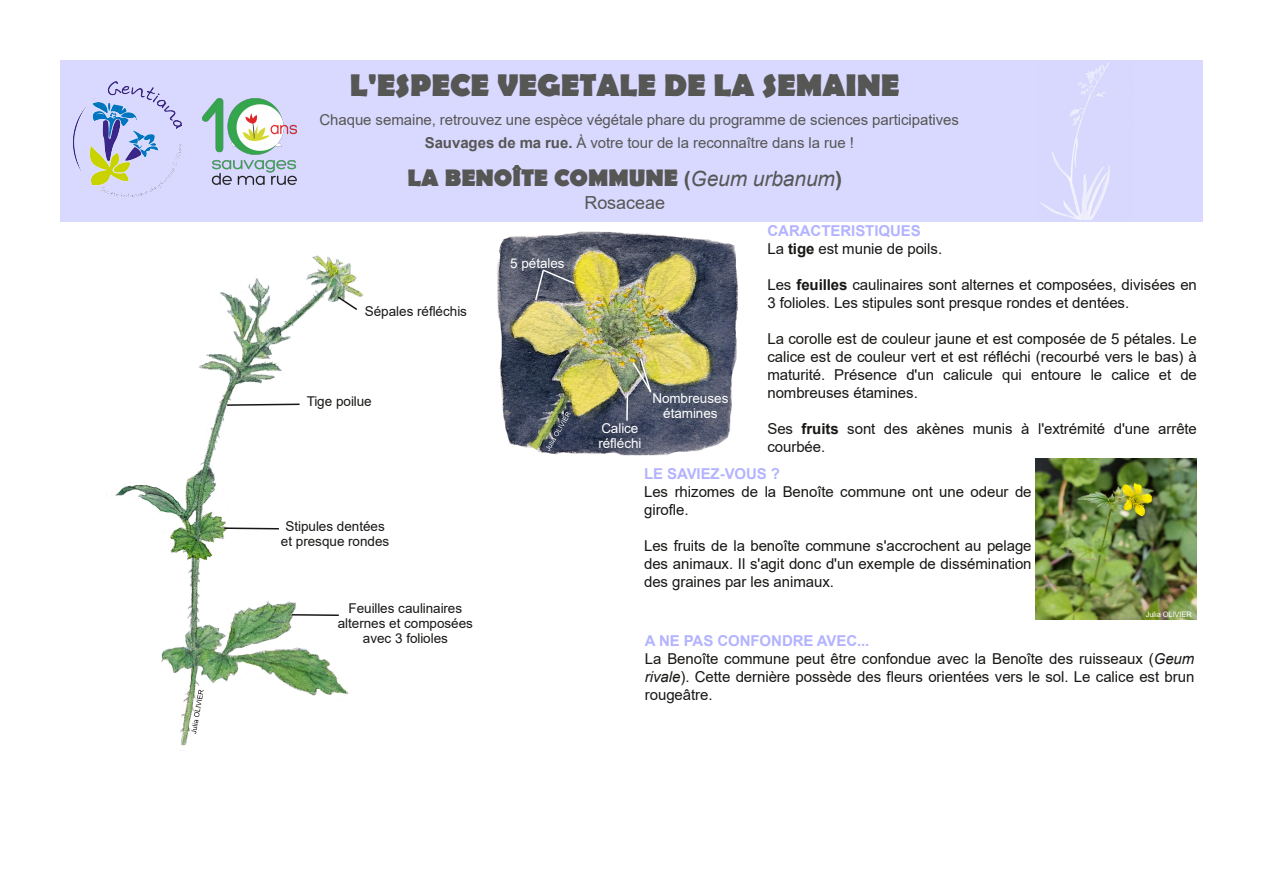
<style>
.page{position:relative;width:1263px;height:893px;background:#fff}
.page>*{position:absolute;margin:0;border:0;box-sizing:border-box;transform-origin:0 0}
.t1{font:700 31.5px "Berlin Sans FB";color:#565655}
.t2{font:700 24px "Berlin Sans FB";color:#565655}
.t3{font:18px "Arial";letter-spacing:-.005em;color:#565655}
.t4{font:15px/18px "Arial";letter-spacing:-.005em;color:#181715}
.t5{font:15px/22.5px "Arial";letter-spacing:-.005em;color:#565655;text-align:center}
.t6{font:700 15px "Arial";letter-spacing:-.005em;color:#b3b3ff}
.t7{font:13.5px/15px "Arial";color:#181715;text-align:center}
.t8{font:13.5px/15px "Arial";color:#fff;text-align:center}
.t9{font:7.5px "Arial";letter-spacing:-.01em;color:#fff}
.s1{font-weight:700}
.s2{font-family:"Arial";font-size:21px}
.s3{font-family:"Arial";font-weight:400;font-style:italic;font-size:21px}
.s4{font-weight:700;color:#b3b3ff}
.s5{font-style:italic}
</style>
<div class="page">
<div style="left:60px;top:60px;width:1143px;height:161px;background:#d9d9ff"></div>
<img style="left:72px;top:81px;width:110px;height:117px">
<img style="left:106px;top:255px;width:257px;height:491px">
<img style="left:497px;top:231px;width:241px;height:225px">
<img style="left:1040px;top:63px;width:70px;height:157px">
<img style="left:202px;top:99px;width:95px;height:85px">
<svg style="left:223px;top:527px;width:57px;height:3px"></svg>
<img style="left:1036px;top:459px;width:161px;height:161px">
<svg style="left:290px;top:613px;width:50px;height:4px"></svg>
<svg style="left:226px;top:403px;width:75px;height:4px"></svg>
<svg style="left:631px;top:357px;width:22px;height:37px"></svg>
<hr style="left:626px;top:395px;width:2px;height:26px;background:#fff">
<svg style="left:534px;top:268px;width:42px;height:34px"></svg>
<svg style="left:336px;top:295px;width:23px;height:17px"></svg>
<h1 class="t1" style="left:350px;top:67px;width:551px">L'ESPECE VEGETALE DE LA SEMAINE</h1>
<p class="t5" style="left:319px;top:109px;width:641px">Chaque semaine, retrouvez une espèce végétale phare du programme de sciences participatives<br><span class="s1">Sauvages de ma rue.</span> À votre tour de la reconnaître dans la rue !</p>
<h2 class="t2" style="left:407px;top:165px;width:436px">LA BENOÎTE COMMUNE <span class="s2">(</span><span class="s3">Geum urbanum</span><span class="s2">)</span></h2>
<p class="t3" style="left:584px;top:193px;width:82px">Rosaceae</p>
<p class="t4" style="left:767px;top:222px;width:176px"><span class="s4">CARACTERISTIQUES<br></span>La <span class="s1">tige</span> est munie de poils.</p>
<p class="t4" style="left:767px;top:276px;width:431px">Les <span class="s1">feuilles</span> caulinaires sont alternes et composées, divisées en<br>3 folioles. Les stipules sont presque rondes et dentées.</p>
<p class="t4" style="left:767px;top:330px;width:431px;text-align:justify">La corolle est de couleur jaune et est composée de 5 pétales. Le calice est de couleur vert et est réfléchi (recourbé vers le bas) à maturité. Présence d'un calicule qui entoure le calice et de nombreuses étamines.</p>
<p class="t4" style="left:767px;top:420px;width:431px">Ses <span class="s1">fruits</span> sont des akènes munis à l'extrémité d'une arrête courbée.</p>
<p class="t6" style="left:644px;top:466px;width:137px">LE SAVIEZ-VOUS ?</p>
<p class="t4" style="left:644px;top:483px;width:389px">Les rhizomes de la Benoîte commune ont une odeur de girofle.</p>
<p class="t4" style="left:644px;top:537px;width:389px;text-align:justify">Les fruits de la benoîte commune s'accrochent au pelage des animaux. Il s'agit donc d'un exemple de dissémination des graines par les animaux.</p>
<p class="t8" style="left:510px;top:256px;width:56px">5 pétales</p>
<p class="t7" style="left:365px;top:304px;width:104px">Sépales réfléchis</p>
<p class="t7" style="left:307px;top:394px;width:66px">Tige poilue</p>
<p class="t8" style="left:652px;top:391px;width:78px">Nombreuses étamines</p>
<p class="t8" style="left:598px;top:421px;width:45px;text-align:left">Calice réfléchi</p>
<p class="t7" style="left:281px;top:519px;width:110px">Stipules dentées et presque rondes</p>
<p class="t7" style="left:338px;top:601px;width:137px">Feuilles caulinaires alternes et composées avec 3 folioles</p>
<p class="t9" style="left:1146px;top:611px;width:48px">Julia OLIVIER</p>
<p class="t4" style="left:645px;top:632px;width:551px"><span class="s4">A NE PAS CONFONDRE AVEC...<br></span>La Benoîte commune peut être confondue avec la Benoîte des ruisseaux (<span class="s5">Geum rivale</span>). Cette dernière possède des fleurs orientées vers le sol. Le calice est brun rougeâtre.</p>
</div>
